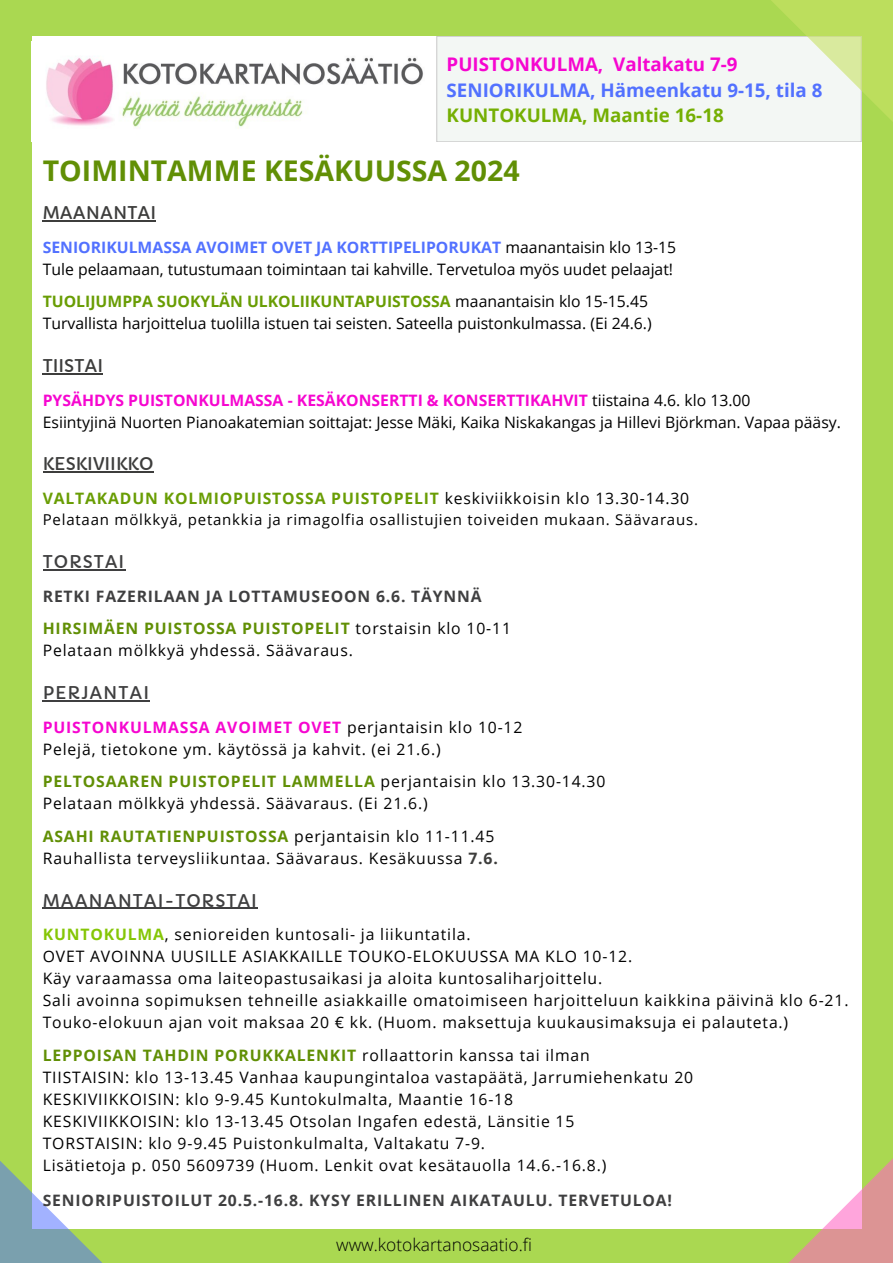
<style>
.page{position:relative;width:893px;height:1263px;background:#aad851}
.page>*{position:absolute;margin:0;border:0;box-sizing:border-box;transform-origin:0 0}
.t1{font:700 28.5px "Open Sans";color:#618f05}
.t2{font:700 18.75px/25.9px "Open Sans";color:#5271ff}
.t3{font:300 17.33px "Open Sans";color:#000}
.t4{font:17.25px "Capriola";letter-spacing:.055em;color:#3f3f40}
.t5{font:17.25px "Capriola";color:#3d3d3c}
.t6{font:15.75px/22px "Open Sans";letter-spacing:.055em;color:#000}
.t7{font:15.75px "Open Sans";color:#000}
.t8{font:700 15.75px "Open Sans";letter-spacing:.055em;color:#618f05}
.t9{font:700 15.75px "Open Sans";letter-spacing:.055em;color:#3f3f40}
.t10{font:700 15.75px "Open Sans";color:#f606d0}
.t11{font:700 15.75px "Open Sans";color:#5271ff}
.t12{font:700 15.75px "Open Sans";letter-spacing:.055em;color:#699d04}
.t13{font:700 15.75px "Open Sans";color:#699d04}
.t14{font:700 15.75px "Open Sans";letter-spacing:.055em;color:#f606d0}
.t15{font:15px "Open Sans";letter-spacing:.055em;color:#000}
.s1{color:#f606d0}
.s2{color:#75af03}
.s3{font-weight:400;color:#000}
.s4{font-weight:700;color:#618f05}
.s5{font-weight:700;color:#3d3d3c}
.s6{font-weight:700;color:#85c606}
</style>
<div class="page">
<div style="left:32px;top:36px;width:829px;height:1192px;background:#fff"></div>
<svg style="left:770px;top:1141px;width:123px;height:122px"></svg>
<svg style="left:0;top:1161px;width:103px;height:102px"></svg>
<hr style="left:43px;top:220px;width:113px;height:1px;background:#3d3d3c">
<hr style="left:43px;top:373px;width:60px;height:1px;background:#3d3d3c">
<hr style="left:43px;top:471px;width:110px;height:2px;background:#3d3d3c">
<hr style="left:43px;top:569px;width:82px;height:2px;background:#3f3f40">
<hr style="left:43px;top:700px;width:107px;height:2px;background:#3f3f40">
<hr style="left:43px;top:907px;width:215px;height:2px;background:#3f3f40">
<svg style="left:437px;top:0;width:456px;height:142px"></svg>
<img style="left:46px;top:57px;width:377px;height:72px">
<p class="t2" style="left:446px;top:51px;width:377px"><span class="s1">PUISTONKULMA, Valtakatu 7-9<br></span>SENIORIKULMA, Hämeenkatu 9-15, tila 8<br><span class="s2">KUNTOKULMA, Maantie 16-18</span></p>
<p class="t1" style="left:43px;top:150px;width:478px">TOIMINTAMME KESÄKUUSSA 2024</p>
<h3 class="t5" style="left:43px;top:202px;width:115px">MAANANTAI</h3>
<h1 class="t11" style="left:43px;top:236px;width:635px">SENIORIKULMASSA AVOIMET OVET JA KORTTIPELIPORUKAT <span class="s3">maanantaisin klo 13-15</span></h1>
<h2 class="t7" style="left:43px;top:258px;width:632px">Tule pelaamaan, tutustumaan toimintaan tai kahville. Tervetuloa myös uudet pelaajat!</h2>
<p class="t13" style="left:43px;top:290px;width:607px">TUOLIJUMPPA SUOKYLÄN ULKOLIIKUNTAPUISTOSSA <span class="s3">maanantaisin klo 15-15.45</span></p>
<p class="t7" style="left:43px;top:312px;width:610px">Turvallista harjoittelua tuolilla istuen tai seisten. Sateella puistonkulmassa. (Ei 24.6.)</p>
<p class="t5" style="left:43px;top:355px;width:62px">TIISTAI</p>
<p class="t10" style="left:43px;top:389px;width:709px">PYSÄHDYS PUISTONKULMASSA - KESÄKONSERTTI &amp; KONSERTTIKAHVIT <span class="s3">tiistaina 4.6. klo 13.00</span></p>
<h2 class="t7" style="left:43px;top:411px;width:799px">Esiintyjinä Nuorten Pianoakatemian soittajat: Jesse Mäki, Kaika Niskakangas ja Hillevi Björkman. Vapaa pääsy.</h2>
<p class="t5" style="left:43px;top:454px;width:112px">KESKIVIIKKO</p>
<p class="t12" style="left:43px;top:487px;width:648px">VALTAKADUN KOLMIOPUISTOSSA PUISTOPELIT <span class="s3">keskiviikkoisin klo 13.30-14.30</span></p>
<h2 class="t15" style="left:43px;top:509px;width:657px">Pelataan mölkkyä, petankkia ja rimagolfia osallistujien toiveiden mukaan. Säävaraus.</h2>
<p class="t4" style="left:43px;top:551px;width:83px">TORSTAI</p>
<p class="t9" style="left:43px;top:585px;width:440px">RETKI FAZERILAAN JA LOTTAMUSEOON 6.6. TÄYNNÄ</p>
<h2 class="t8" style="left:43px;top:617px;width:470px">HIRSIMÄEN PUISTOSSA PUISTOPELIT <span class="s3">torstaisin klo 10-11</span></h2>
<h5 class="t6" style="left:43px;top:639px;width:312px">Pelataan mölkkyä yhdessä. Säävaraus.</h5>
<p class="t4" style="left:43px;top:682px;width:108px">PERJANTAI</p>
<p class="t14" style="left:43px;top:716px;width:481px">PUISTONKULMASSA AVOIMET OVET <span class="s3">perjantaisin klo 10-12</span></p>
<h2 class="t6" style="left:43px;top:738px;width:399px">Pelejä, tietokone ym. käytössä ja kahvit. (ei 21.6.)</h2>
<p class="t6" style="left:43px;top:770px;width:564px"><span class="s4">PELTOSAAREN PUISTOPELIT LAMMELLA</span> perjantaisin klo 13.30-14.30<br>Pelataan mölkkyä yhdessä. Säävaraus. (Ei 21.6.)</p>
<p class="t8" style="left:43px;top:825px;width:453px">ASAHI RAUTATIENPUISTOSSA <span class="s3">perjantaisin klo 11-11.45</span></p>
<p class="t6" style="left:43px;top:847px;width:456px">Rauhallista terveysliikuntaa. Säävaraus. Kesäkuussa <span class="s5">7.6.</span></p>
<p class="t4" style="left:43px;top:890px;width:216px">MAANANTAI-TORSTAI</p>
<p class="t6" style="left:43px;top:923px;width:429px"><span class="s6">KUNTOKULMA</span>, senioreiden kuntosali- ja liikuntatila.</p>
<h2 class="t6" style="left:43px;top:945px;width:591px">OVET AVOINNA UUSILLE ASIAKKAILLE TOUKO-ELOKUUSSA MA KLO 10-12.</h2>
<p class="t6" style="left:43px;top:967px;width:807px">Käy varaamassa oma laiteopastusaikasi ja aloita kuntosaliharjoittelu.<br>Sali avoinna sopimuksen tehneille asiakkaille omatoimiseen harjoitteluun kaikkina päivinä klo 6-21.</p>
<p class="t6" style="left:43px;top:1011px;width:747px">Touko-elokuun ajan voit maksaa 20 € kk. (Huom. maksettuja kuukausimaksuja ei palauteta.)</p>
<p class="t8" style="left:43px;top:1044px;width:548px">LEPPOISAN TAHDIN PORUKKALENKIT <span class="s3">rollaattorin kanssa tai ilman</span></p>
<p class="t6" style="left:43px;top:1066px;width:652px">TIISTAISIN: klo 13-13.45 Vanhaa kaupungintaloa vastapäätä, Jarrumiehenkatu 20</p>
<p class="t6" style="left:43px;top:1088px;width:472px">KESKIVIIKKOISIN: klo 9-9.45 Kuntokulmalta, Maantie 16-18</p>
<p class="t6" style="left:43px;top:1110px;width:533px">KESKIVIIKKOISIN: klo 13-13.45 Otsolan Ingafen edestä, Länsitie 15</p>
<p class="t6" style="left:43px;top:1132px;width:444px">TORSTAISIN: klo 9-9.45 Puistonkulmalta, Valtakatu 7-9.</p>
<p class="t6" style="left:43px;top:1154px;width:565px">Lisätietoja p. 050 5609739 (Huom. Lenkit ovat kesätauolla 14.6.-16.8.)</p>
<p class="t9" style="left:43px;top:1189px;width:631px">SENIORIPUISTOILUT 20.5.-16.8. KYSY ERILLINEN AIKATAULU. TERVETULOA!</p>
<h5 class="t3" style="left:336px;top:1233px;width:197px">www.kotokartanosaatio.fi</h5>
</div>
